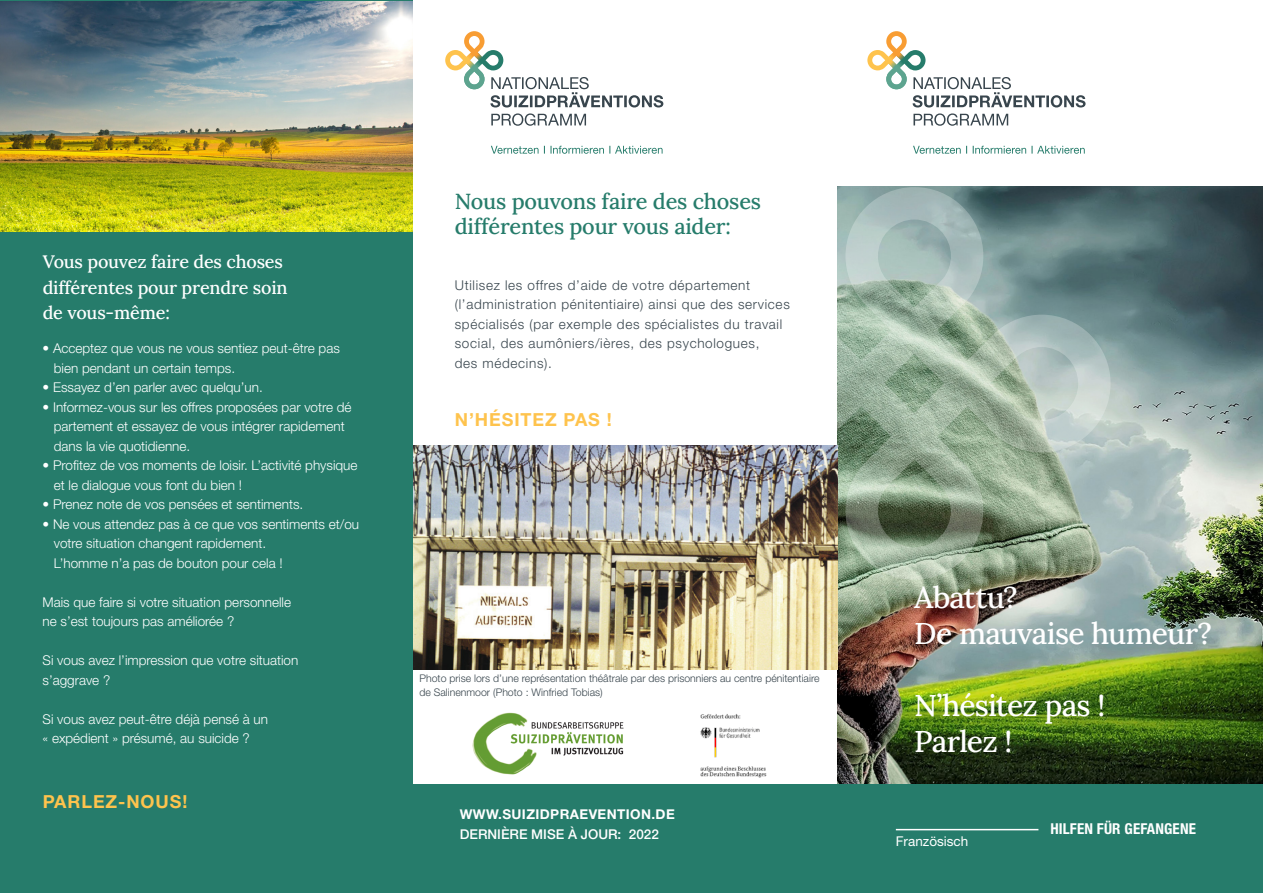
<style>
.page{position:relative;width:1263px;height:893px;background:#fff}
.page>*{position:absolute;margin:0;border:0;box-sizing:border-box;transform-origin:0 0}
.Headline_Titel{font:500 30px "Lora";letter-spacing:-.03em;color:#fff}
.Überschrift_LORA{font:500 21.75px "Lora";letter-spacing:-.01em;color:#267c6b}
.Überschrift_LORA-2{font:500 18px "Lora";letter-spacing:-.01em;color:#fff}
.t1{font:700 18px "Helvetica Neue LT Std";letter-spacing:.05em;color:#fec34d}
.t2{font:700 condensed 15px "Helvetica Neue LT Pro";letter-spacing:.01em;color:#fff}
.Fließtext{font:300 13.5px/19.5px "Helvetica Neue LT Std";color:#fff}
.t3{font:300 13.5px/19.5px "Helvetica Neue LT Std";letter-spacing:.05em;color:#38454d}
.t4{font:700 13.5px/19.5px "Helvetica Neue LT Std";letter-spacing:.03em;color:#fff}
.Fließtext-2{font:13.5px "Helvetica Neue LT Std";color:#fff}
.Fließtext-3{font:300 10.5px/13.5px "Helvetica Neue LT Std";color:#38454d}
.s1{font-weight:500}
</style>
<div class="page">
<img style="left:838px;top:186px;width:425px;height:598px">
<svg style="left:718px;top:187px;width:392px;height:393px"></svg>
<img style="left:413px;top:446px;width:425px;height:224px">
<img style="left:472px;top:713px;width:152px;height:61px">
<div style="left:412px;top:784px;width:851px;height:109px;background:#267c6b"></div>
<hr style="left:896px;top:829px;width:142px;height:1px;background:#fff">
<div style="left:0;top:0;width:412px;height:893px;background:#267c6b"></div>
<img style="left:0;top:1px;width:412px;height:231px">
<img style="left:700px;top:714px;width:67px;height:63px">
<svg style="left:445px;top:31px;width:218px;height:95px"></svg>
<svg style="left:491px;top:146px;width:171px;height:8px"></svg>
<svg style="left:867px;top:31px;width:218px;height:95px"></svg>
<svg style="left:913px;top:146px;width:172px;height:8px"></svg>
<p class="Überschrift_LORA-2" style="left:43px;top:248px;width:242px">Vous pouvez faire des choses</p>
<p class="Überschrift_LORA-2" style="left:43px;top:273px;width:246px">différentes pour prendre soin</p>
<p class="Überschrift_LORA-2" style="left:43px;top:299px;width:129px">de vous-même:</p>
<p class="Fließtext" style="left:54px;top:339px;width:288px;text-indent:-11px"><span class="s1">•</span> Acceptez que vous ne vous sentiez peut-être pas bien pendant un certain temps.</p>
<p class="Fließtext" style="left:43px;top:378px;width:222px">• Essayez d’en parler avec quelqu’un.</p>
<p class="Fließtext" style="left:54px;top:397px;width:299px;text-indent:-11px">• Informez-vous sur les offres proposées par votre dé partement et essayez de vous intégrer rapidement dans la vie quotidienne.</p>
<p class="Fließtext" style="left:54px;top:456px;width:305px;text-indent:-11px">• Profitez de vos moments de loisir. L’activité physique et le dialogue vous font du bien !</p>
<p class="Fließtext" style="left:43px;top:495px;width:262px">• Prenez note de vos pensées et sentiments.</p>
<p class="Fließtext" style="left:54px;top:514px;width:307px;text-indent:-11px">• Ne vous attendez pas à ce que vos sentiments et/ou votre situation changent rapidement.</p>
<p class="Fließtext" style="left:54px;top:553px;width:231px">L’homme n’a pas de bouton pour cela !</p>
<p class="Fließtext" style="left:43px;top:592px;width:250px">Mais que faire si votre situation personnelle</p>
<p class="Fließtext" style="left:43px;top:612px;width:193px">ne s’est toujours pas améliorée ?</p>
<p class="Fließtext" style="left:43px;top:651px;width:257px">Si vous avez l’impression que votre situation</p>
<p class="Fließtext" style="left:43px;top:670px;width:69px">s’aggrave ?</p>
<p class="Fließtext" style="left:43px;top:709px;width:227px">Si vous avez peut-être déjà pensé à un</p>
<p class="Fließtext" style="left:43px;top:729px;width:209px">« expédient » présumé, au suicide ?</p>
<p class="t1" style="left:43px;top:790px;width:146px">PARLEZ-NOUS!</p>
<p class="Überschrift_LORA" style="left:455px;top:185px;width:308px">Nous pouvons faire des choses</p>
<p class="Überschrift_LORA" style="left:455px;top:210px;width:278px">différentes pour vous aider:</p>
<p class="t3" style="left:455px;top:275px;width:336px">Utilisez les offres d’aide de votre département (l’administration pénitentiaire) ainsi que des services spécialisés (par exemple des spécialistes du travail</p>
<p class="t3" style="left:455px;top:333px;width:306px">social, des aumôniers/ières, des psychologues,</p>
<p class="t3" style="left:455px;top:353px;width:99px">des médecins).</p>
<p class="t1" style="left:455px;top:409px;width:158px">N’HÉSITEZ PAS !</p>
<p class="Fließtext-3" style="left:419px;top:671px;width:402px">Photo prise lors d’une représentation théâtrale par des prisonniers au centre pénitentiaire de Salinenmoor (Photo : Winfried Tobias)</p>
<p class="t4" style="left:460px;top:804px;width:217px">WWW.SUIZIDPRAEVENTION.DE<br><span class="s1">DERNIÈRE MISE À JOUR: 2022</span></p>
<p class="Headline_Titel" style="left:914px;top:575px;width:105px">Abattu?</p>
<p class="Headline_Titel" style="left:914px;top:611px;width:299px">De mauvaise humeur?</p>
<p class="Headline_Titel" style="left:914px;top:683px;width:192px">N’hésitez pas !</p>
<p class="Headline_Titel" style="left:914px;top:719px;width:100px">Parlez !</p>
<p class="Fließtext-2" style="left:896px;top:833px;width:74px">Französisch</p>
<p class="t2" style="left:1050px;top:819px;width:147px">HILFEN FÜR GEFANGENE</p>
</div>
